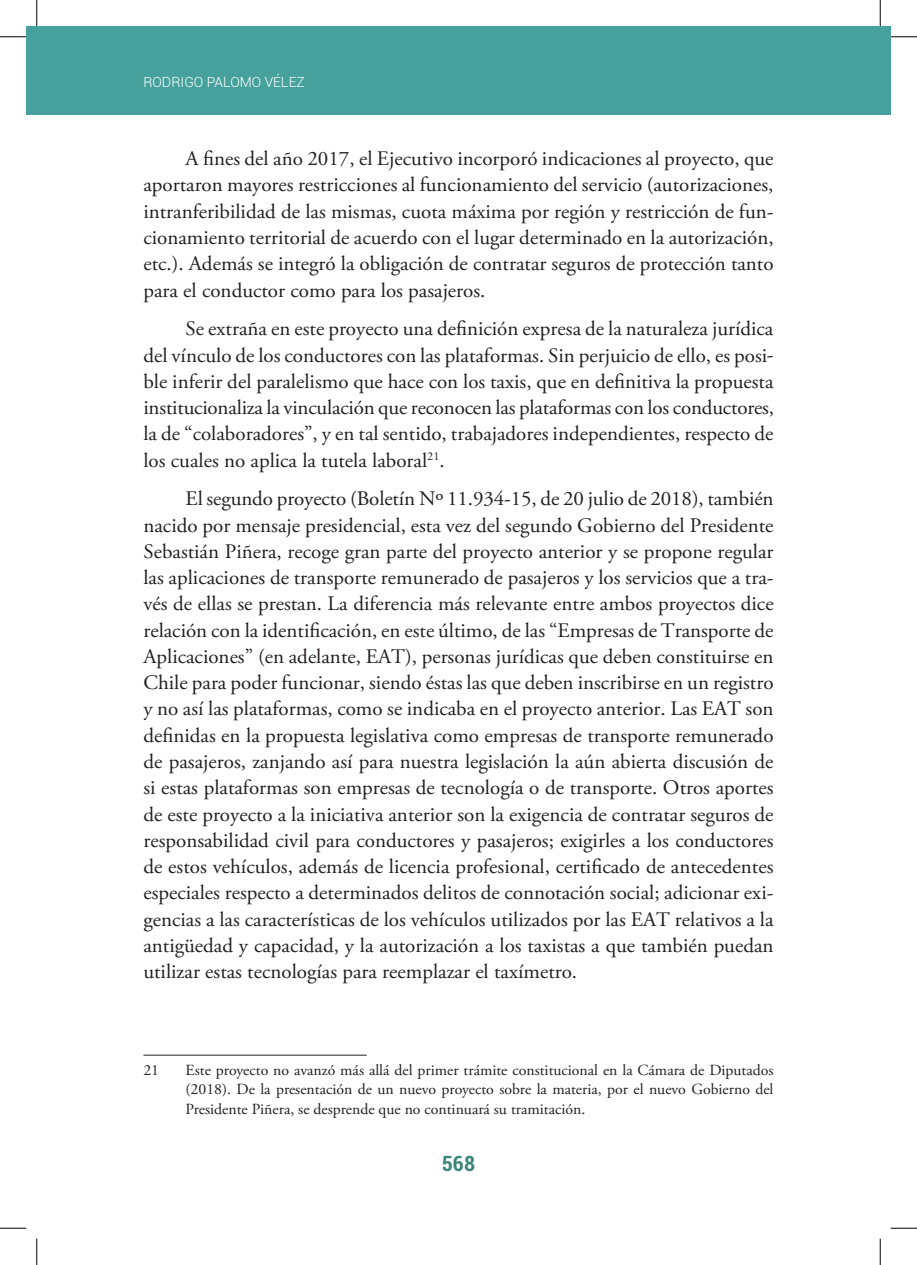
<style>
.page{position:relative;width:917px;height:1265px;background:#fff}
.page>*{position:absolute;margin:0;border:0;box-sizing:border-box;transform-origin:0 0}
.t1{font:700 condensed 21px "Roboto";color:#3b857c}
.t2{font:20.65px/26.2px "Adobe Garamond Pro";color:#231f20;text-align:justify}
.t3{font:15.4px/19.2px "Adobe Garamond Pro";letter-spacing:-.005em;color:#231f20;text-align:justify}
.t4{font:300 14px "Roboto";color:#fff}
</style>
<div class="page">
<div style="left:27px;top:27px;width:863px;height:88px;background:#46a19c"></div>
<hr style="left:143px;top:1054px;width:224px;height:1px;background:#231f20">
<svg style="left:0;top:36px;width:26px;height:1px"></svg>
<svg style="left:891px;top:36px;width:26px;height:1px"></svg>
<svg style="left:0;top:1227px;width:26px;height:1px"></svg>
<svg style="left:891px;top:1227px;width:26px;height:1px"></svg>
<svg style="left:36px;top:0;width:1px;height:26px"></svg>
<svg style="left:36px;top:1238px;width:1px;height:26px"></svg>
<svg style="left:880px;top:0;width:1px;height:26px"></svg>
<svg style="left:880px;top:1238px;width:1px;height:26px"></svg>
<p class="t4" style="left:143px;top:72px;width:163px">RODRIGO PALOMO VÉLEZ</p>
<p class="t2" style="left:143px;top:146px;width:632px;text-indent:42px">A fines del año 2017, el Ejecutivo incorporó indicaciones al proyecto, que aportaron mayores restricciones al funcionamiento del servicio (autorizaciones, intranferibilidad de las mismas, cuota máxima por región y restricción de fun&shy;cionamiento territorial de acuerdo con el lugar determinado en la autorización, etc.). Además se integró la obligación de contratar seguros de protección tanto para el conductor como para los pasajeros.</p>
<p class="t2" style="left:143px;top:316px;width:632px;text-indent:42px">Se extraña en este proyecto una definición expresa de la naturaleza jurídica del vínculo de los conductores con las plataformas. Sin perjuicio de ello, es posi&shy;ble inferir del paralelismo que hace con los taxis, que en definitiva la propuesta institucionaliza la vinculación que reconocen las plataformas con los conductores, la de “colaboradores”, y en tal sentido, trabajadores independientes, respecto de los cuales no aplica la tutela laboral<sup>21</sup>.</p>
<p class="t2" style="left:143px;top:486px;width:632px;text-indent:42px">El segundo proyecto (Boletín Nº 11.934-15, de 20 julio de 2018), también nacido por mensaje presidencial, esta vez del segundo Gobierno del Presidente Sebastián Piñera, recoge gran parte del proyecto anterior y se propone regular las aplicaciones de transporte remunerado de pasajeros y los servicios que a tra&shy;vés de ellas se prestan. La diferencia más relevante entre ambos proyectos dice relación con la identificación, en este último, de las “Empresas de Transporte de Aplicaciones” (en adelante, EAT), personas jurídicas que deben constituirse en Chile para poder funcionar, siendo éstas las que deben inscribirse en un registro y no así las plataformas, como se indicaba en el proyecto anterior. Las EAT son definidas en la propuesta legislativa como empresas de transporte remunerado de pasajeros, zanjando así para nuestra legislación la aún abierta discusión de si estas plataformas son empresas de tecnología o de transporte. Otros aportes de este proyecto a la iniciativa anterior son la exigencia de contratar seguros de responsabilidad civil para conductores y pasajeros; exigirles a los conductores de estos vehículos, además de licencia profesional, certificado de antecedentes especiales respecto a determinados delitos de connotación social; adicionar exi&shy;gencias a las características de los vehículos utilizados por las EAT relativos a la antigüedad y capacidad, y la autorización a los taxistas a que también puedan utilizar estas tecnologías para reemplazar el taxímetro.</p>
<p class="t3" style="left:143px;top:1060px;width:17px">21</p>
<p class="t3" style="left:186px;top:1060px;width:589px">Este proyecto no avanzó más allá del primer trámite constitucional en la Cámara de Diputados (2018). De la presentación de un nuevo proyecto sobre la materia, por el nuevo Gobierno del Presidente Piñera, se desprende que no continuará su tramitación.</p>
<p class="t1" style="left:442px;top:1148px;width:35px">568</p>
</div>
